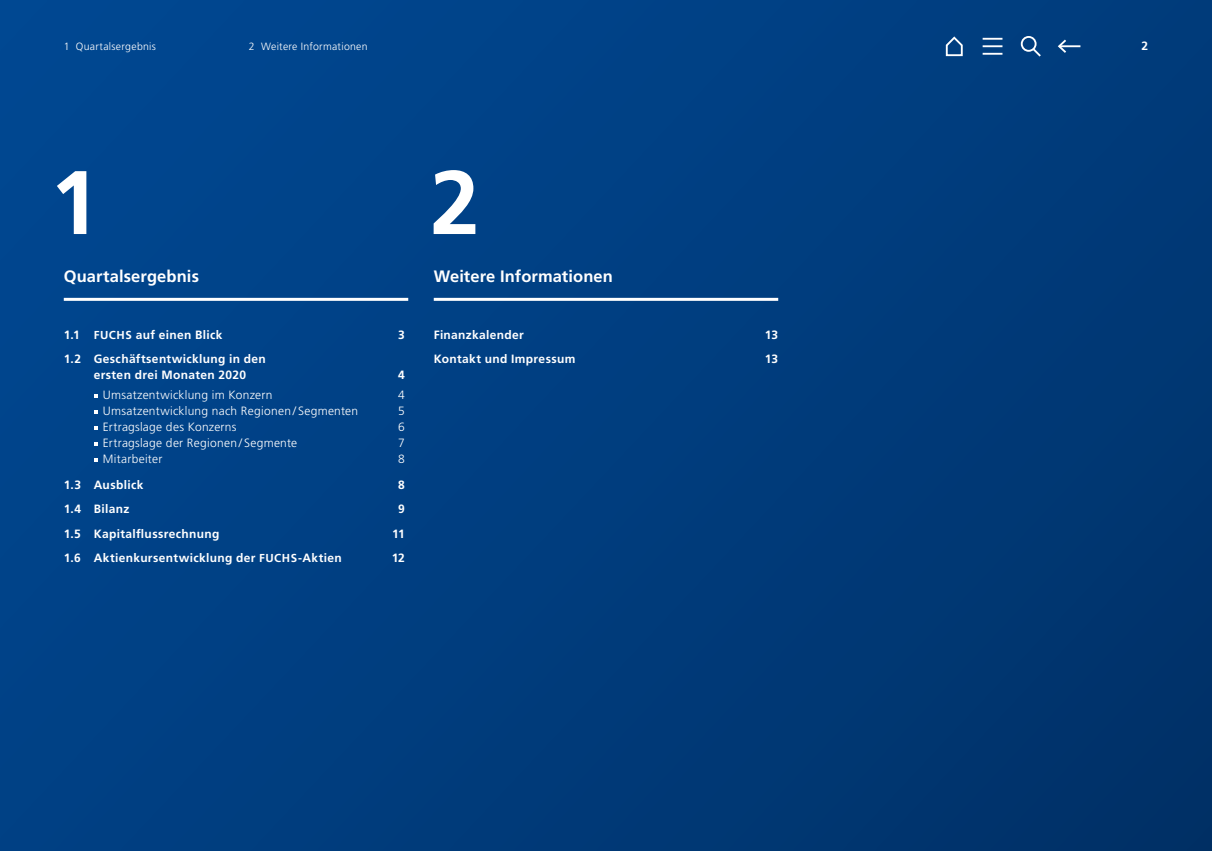
<style>
.page{position:relative;width:1212px;height:851px;background:#fff}
.page>*{position:absolute;margin:0;border:0;box-sizing:border-box;transform-origin:0 0}
.t1{font:700 90px "Frutiger LT Std";color:#fff}
.t2{font:700 16.5px "Frutiger LT Std";letter-spacing:.005em;color:#fff}
.t3{font:700 12px/15.8px "Frutiger LT Std";letter-spacing:.03em;color:#fff}
.t4{font:300 12px "Frutiger LT Std";letter-spacing:.02em;color:#fff}
.t5{font:300 10.5px "Frutiger LT Std";letter-spacing:.025em;color:#fff}
.s1{font-size:11.55px}
</style>
<div class="page">
<div style="left:0;top:0;width:1212px;height:850px;background:linear-gradient(to right,#00458d,#003671)"></div>
<svg style="left:94px;top:394px;width:4px;height:4px"></svg>
<svg style="left:94px;top:410px;width:4px;height:4px"></svg>
<svg style="left:94px;top:426px;width:4px;height:4px"></svg>
<svg style="left:94px;top:442px;width:4px;height:4px"></svg>
<svg style="left:94px;top:458px;width:4px;height:4px"></svg>
<hr style="left:64px;top:298px;width:344px;height:3px;background:#fff">
<hr style="left:434px;top:298px;width:344px;height:3px;background:#fff">
<svg style="left:945px;top:35px;width:19px;height:22px"></svg>
<hr style="left:1059px;top:45px;width:21px;height:2px;background:#fff">
<svg style="left:1056px;top:38px;width:12px;height:17px"></svg>
<hr style="left:982px;top:38px;width:20px;height:2px;background:#fff">
<hr style="left:982px;top:45px;width:20px;height:2px;background:#fff">
<hr style="left:982px;top:53px;width:20px;height:2px;background:#fff">
<div style="left:1021px;top:36px;width:15px;height:16px;border:2px solid #fff;border-radius:50%"></div>
<svg style="left:1030px;top:46px;width:13px;height:13px"></svg>
<p class="t5" style="left:64px;top:40px;width:94px">1 Quartalsergebnis</p>
<p class="t5" style="left:249px;top:40px;width:120px">2 Weitere Informationen</p>
<p class="t3" style="left:1141px;top:38px;width:8px">2</p>
<h1 class="t1" style="left:50px;top:150px;width:52px">1</h1>
<h2 class="t2" style="left:64px;top:266px;width:137px">Quartalsergebnis</h2>
<p class="t3" style="left:64px;top:327px;width:160px">1.1 <span class="s1">FUCHS</span> auf einen Blick</p>
<p class="t3" style="left:398px;top:327px;width:8px">3</p>
<p class="t3" style="left:94px;top:351px;width:174px;text-indent:-30px">1.2 Geschäftsentwicklung in den ersten drei Monaten 2020</p>
<p class="t3" style="left:398px;top:367px;width:8px">4</p>
<p class="t4" style="left:103px;top:388px;width:171px">Umsatzentwicklung im Konzern</p>
<p class="t4" style="left:398px;top:388px;width:8px">4</p>
<p class="t4" style="left:103px;top:404px;width:257px">Umsatzentwicklung nach Regionen / Segmenten</p>
<p class="t4" style="left:398px;top:404px;width:8px">5</p>
<p class="t4" style="left:103px;top:420px;width:135px">Ertragslage des Konzerns</p>
<p class="t4" style="left:398px;top:420px;width:8px">6</p>
<p class="t4" style="left:103px;top:436px;width:196px">Ertragslage der Regionen / Segmente</p>
<p class="t4" style="left:398px;top:436px;width:8px">7</p>
<p class="t4" style="left:103px;top:452px;width:61px">Mitarbeiter</p>
<p class="t4" style="left:398px;top:452px;width:8px">8</p>
<p class="t3" style="left:64px;top:477px;width:81px">1.3 Ausblick</p>
<p class="t3" style="left:398px;top:477px;width:8px">8</p>
<p class="t3" style="left:64px;top:501px;width:67px">1.4 Bilanz</p>
<p class="t3" style="left:398px;top:501px;width:8px">9</p>
<p class="t3" style="left:64px;top:525px;width:157px">1.5 Kapitalflussrechnung</p>
<p class="t3" style="left:392px;top:525px;width:14px">11</p>
<p class="t3" style="left:64px;top:550px;width:280px">1.6 Aktienkursentwicklung der <span class="s1">FUCHS</span>-Aktien</p>
<p class="t3" style="left:392px;top:550px;width:15px">12</p>
<h1 class="t1" style="left:430px;top:150px;width:52px">2</h1>
<h2 class="t2" style="left:434px;top:266px;width:181px">Weitere Informationen</h2>
<p class="t3" style="left:434px;top:327px;width:92px">Finanzkalender</p>
<p class="t3" style="left:765px;top:327px;width:15px">13</p>
<p class="t3" style="left:434px;top:351px;width:143px">Kontakt und Impressum</p>
<p class="t3" style="left:765px;top:351px;width:15px">13</p>
</div>
